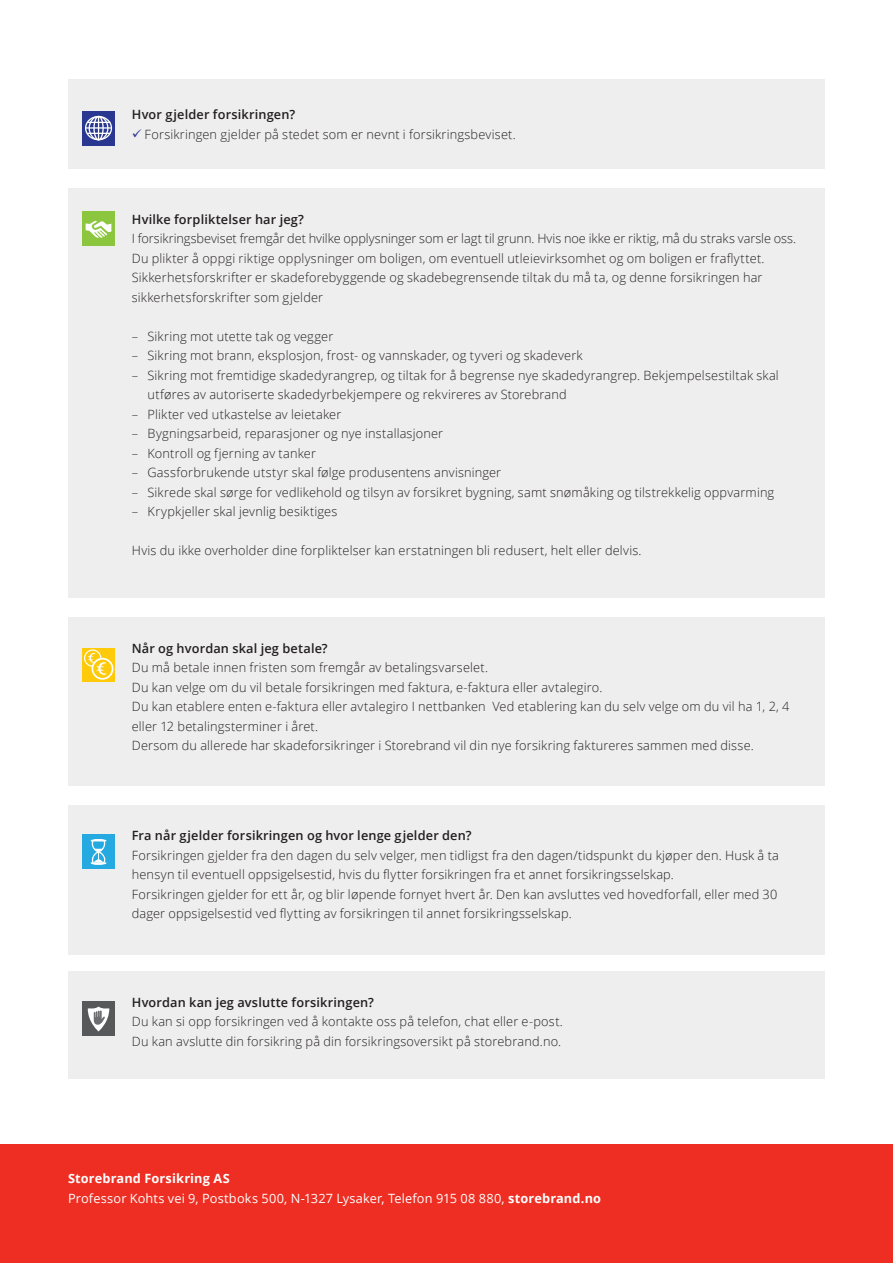
<style>
.page{position:relative;width:893px;height:1263px;background:#fff}
.page>*{position:absolute;margin:0;border:0;box-sizing:border-box;transform-origin:0 0}
.Brødtekst_8_5_13{font:300 12.75px/19.5px "Open Sans";letter-spacing:.01em;color:#231f20}
.Brødtekst_8_5_13-2{font:600 12.75px "Open Sans";letter-spacing:.015em;color:#231f20}
.Avsender_8_5_13_regu{font:12.75px "Open Sans";letter-spacing:.015em;color:#fff}
.Avsender_8_5_13_bold{font:700 12.75px "Open Sans";letter-spacing:.01em;color:#fff}
.s1{font-weight:700}
</style>
<div class="page">
<div style="left:0;top:1144px;width:893px;height:119px;background:#ee2e22"></div>
<div style="left:68px;top:80px;width:757px;height:89px;background:#eeeeef"></div>
<div style="left:68px;top:189px;width:757px;height:409px;background:#eeeeef"></div>
<div style="left:68px;top:618px;width:757px;height:168px;background:#eeeeef"></div>
<div style="left:68px;top:805px;width:757px;height:150px;background:#eeeeef"></div>
<div style="left:68px;top:972px;width:757px;height:107px;background:#eeeeef"></div>
<div style="left:82px;top:111px;width:33px;height:34px;background:#283890"></div>
<div style="left:85px;top:116px;width:27px;height:24px;border:1px solid #fff;border-radius:50%"></div>
<div style="left:89px;top:116px;width:19px;height:24px;border:1px solid #fff;border-radius:50%"></div>
<div style="left:93px;top:116px;width:11px;height:24px;border:1px solid #fff;border-radius:50%"></div>
<svg style="left:87px;top:117px;width:23px;height:23px"></svg>
<hr style="left:86px;top:127px;width:25px;height:2px;background:#fff">
<div style="left:82px;top:211px;width:33px;height:34px;background:#8bc63e"></div>
<svg style="left:86px;top:220px;width:26px;height:18px"></svg>
<div style="left:82px;top:647px;width:33px;height:34px;background:#feca0a"></div>
<div style="left:84px;top:649px;width:17px;height:18px;border:1px solid #fff;border-radius:50%"></div>
<svg style="left:92px;top:659px;width:21px;height:20px"></svg>
<div style="left:92px;top:658px;width:21px;height:22px;border:2px solid #fff;border-radius:50%"></div>
<svg style="left:87px;top:652px;width:20px;height:24px"></svg>
<div style="left:82px;top:835px;width:33px;height:34px;background:#24aae1"></div>
<svg style="left:91px;top:839px;width:15px;height:26px"></svg>
<div style="left:82px;top:1001px;width:33px;height:34px;background:#57585a"></div>
<svg style="left:88px;top:1006px;width:21px;height:25px"></svg>
<p class="Brødtekst_8_5_13-2" style="left:132px;top:106px;width:165px">Hvor gjelder forsikringen?</p>
<p class="Brødtekst_8_5_13" style="left:145px;top:124px;width:373px">Forsikringen gjelder på stedet som er nevnt i forsikringsbeviset.</p>
<p class="Brødtekst_8_5_13-2" style="left:132px;top:210px;width:173px">Hvilke forpliktelser har jeg?</p>
<p class="Brødtekst_8_5_13" style="left:132px;top:229px;width:666px">I forsikringsbeviset fremgår det hvilke opplysninger som er lagt til grunn. Hvis noe ikke er riktig, må du straks varsle oss.</p>
<p class="Brødtekst_8_5_13" style="left:132px;top:248px;width:634px">Du plikter å oppgi riktige opplysninger om boligen, om eventuell utleievirksomhet og om boligen er fraflyttet.</p>
<p class="Brødtekst_8_5_13" style="left:132px;top:268px;width:632px">Sikkerhetsforskrifter er skadeforebyggende og skadebegrensende tiltak du må ta, og denne forsikringen har sikkerhetsforskrifter som gjelder</p>
<p class="Brødtekst_8_5_13" style="left:132px;top:326px;width:203px">– Sikring mot utette tak og vegger</p>
<p class="Brødtekst_8_5_13" style="left:132px;top:346px;width:452px">– Sikring mot brann, eksplosjon, frost- og vannskader, og tyveri og skadeverk</p>
<p class="Brødtekst_8_5_13" style="left:148px;top:365px;width:633px;text-indent:-16px">– Sikring mot fremtidige skadedyrangrep, og tiltak for å begrense nye skadedyrangrep. Bekjempelsestiltak skal utføres av autoriserte skadedyrbekjempere og rekvireres av Storebrand</p>
<p class="Brødtekst_8_5_13" style="left:132px;top:404px;width:211px">– Plikter ved utkastelse av leietaker</p>
<p class="Brødtekst_8_5_13" style="left:132px;top:424px;width:313px">– Bygningsarbeid, reparasjoner og nye installasjoner</p>
<p class="Brødtekst_8_5_13" style="left:132px;top:443px;width:186px">– Kontroll og fjerning av tanker</p>
<p class="Brødtekst_8_5_13" style="left:132px;top:463px;width:371px">– Gassforbrukende utstyr skal følge produsentens anvisninger</p>
<p class="Brødtekst_8_5_13" style="left:132px;top:482px;width:644px">– Sikrede skal sørge for vedlikehold og tilsyn av forsikret bygning, samt snømåking og tilstrekkelig oppvarming</p>
<p class="Brødtekst_8_5_13" style="left:132px;top:502px;width:207px">– Krypkjeller skal jevnlig besiktiges</p>
<p class="Brødtekst_8_5_13" style="left:132px;top:541px;width:511px">Hvis du ikke overholder dine forpliktelser kan erstatningen bli redusert, helt eller delvis.</p>
<p class="Brødtekst_8_5_13-2" style="left:132px;top:639px;width:197px">Når og hvordan skal jeg betale?</p>
<p class="Brødtekst_8_5_13" style="left:132px;top:658px;width:358px">Du må betale innen fristen som fremgår av betalingsvarselet.</p>
<p class="Brødtekst_8_5_13" style="left:132px;top:677px;width:472px">Du kan velge om du vil betale forsikringen med faktura, e-faktura eller avtalegiro.</p>
<p class="Brødtekst_8_5_13" style="left:132px;top:697px;width:659px">Du kan etablere enten e-faktura eller avtalegiro I nettbanken Ved etablering kan du selv velge om du vil ha 1, 2, 4 eller 12 betalingsterminer i året.</p>
<p class="Brødtekst_8_5_13" style="left:132px;top:736px;width:623px">Dersom du allerede har skadeforsikringer i Storebrand vil din nye forsikring faktureres sammen med disse.</p>
<p class="Brødtekst_8_5_13-2" style="left:132px;top:827px;width:341px">Fra når gjelder forsikringen og hvor lenge gjelder den?</p>
<p class="Brødtekst_8_5_13" style="left:132px;top:845px;width:649px">Forsikringen gjelder fra den dagen du selv velger, men tidligst fra den dagen/tidspunkt du kjøper den. Husk å ta hensyn til eventuell oppsigelsestid, hvis du flytter forsikringen fra et annet forsikringsselskap.</p>
<p class="Brødtekst_8_5_13" style="left:132px;top:884px;width:647px">Forsikringen gjelder for ett år, og blir løpende fornyet hvert år. Den kan avsluttes ved hovedforfall, eller med 30 dager oppsigelsestid ved flytting av forsikringen til annet forsikringsselskap.</p>
<p class="Brødtekst_8_5_13-2" style="left:132px;top:993px;width:244px">Hvordan kan jeg avslutte forsikringen?</p>
<p class="Brødtekst_8_5_13" style="left:132px;top:1012px;width:433px">Du kan si opp forsikringen ved å kontakte oss på telefon, chat eller e-post.</p>
<p class="Brødtekst_8_5_13" style="left:132px;top:1031px;width:431px">Du kan avslutte din forsikring på din forsikringsoversikt på storebrand.no.</p>
<p class="Avsender_8_5_13_bold" style="left:68px;top:1169px;width:163px">Storebrand Forsikring AS</p>
<p class="Avsender_8_5_13_regu" style="left:68px;top:1189px;width:535px">Professor Kohts vei 9, Postboks 500, N-1327 Lysaker, Telefon 915 08 880, <span class="s1">storebrand.no</span></p>
</div>
